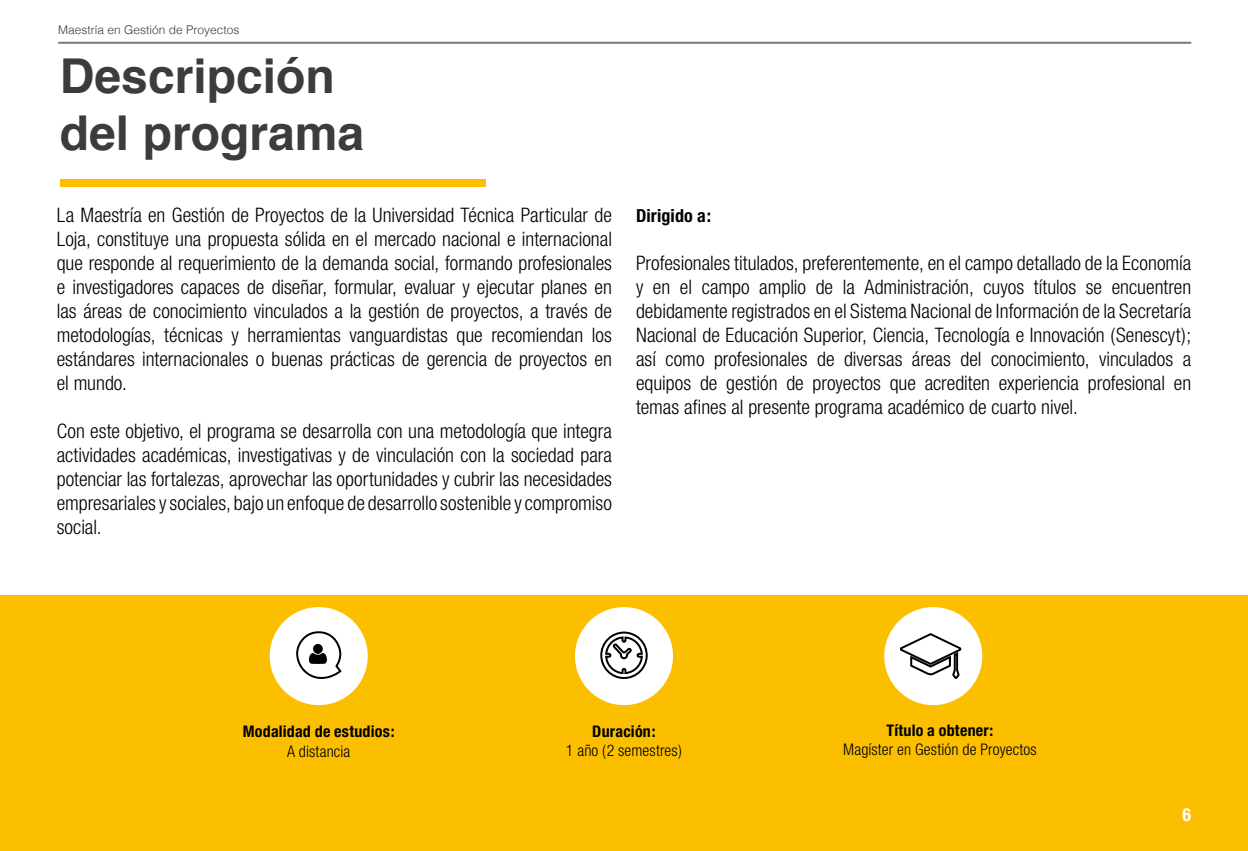
<style>
.page{position:relative;width:1248px;height:851px;background:#fff}
.page>*{position:absolute;margin:0;border:0;box-sizing:border-box;transform-origin:0 0}
.t1{font:700 48px/57.6px "Helvetica";color:#3c3c3b}
.t2{font:300 condensed 20px/24px "Helvetica Neue";color:#000;text-align:justify}
.t3{font:700 condensed 18px "Helvetica Neue";letter-spacing:.005em;color:#000}
.t4{font:700 condensed 18px "Helvetica Neue";color:#fff}
.t5{font:300 condensed 16px "Helvetica Neue";letter-spacing:.01em;color:#000}
.t6{font:700 condensed 16px "Helvetica Neue";letter-spacing:.015em;color:#000}
.t7{font:300 12px "Helvetica";color:#3c3c3b}
</style>
<div class="page">
<hr style="left:58px;top:42px;width:1133px;height:2px;background:#797979">
<div style="left:60px;top:180px;width:425px;height:7px;background:#fcbf00"></div>
<div style="left:0;top:595px;width:1247px;height:255px;background:#fcbf00"></div>
<div style="left:884px;top:607px;width:98px;height:98px;background:#fff;border-radius:50%"></div>
<div style="left:575px;top:607px;width:98px;height:98px;background:#fff;border-radius:50%"></div>
<div style="left:270px;top:607px;width:98px;height:98px;background:#fff;border-radius:50%"></div>
<svg style="left:900px;top:633px;width:62px;height:46px"></svg>
<svg style="left:600px;top:631px;width:48px;height:48px"></svg>
<svg style="left:296px;top:631px;width:46px;height:48px"></svg>
<p class="t7" style="left:58px;top:20px;width:183px">Maestría en Gestión de Proyectos</p>
<h1 class="t1" style="left:60px;top:48px;width:306px">Descripción del programa</h1>
<p class="t2" style="left:57px;top:202px;width:556px">La Maestría en Gestión de Proyectos de la Universidad Técnica Particular de Loja, constituye una propuesta sólida en el mercado nacional e internacional que responde al requerimiento de la demanda social, formando profesionales e investigadores capaces de diseñar, formular, evaluar y ejecutar planes en las áreas de conocimiento vinculados a la gestión de proyectos, a través de metodologías, técnicas y herramientas vanguardistas que recomiendan los estándares internacionales o buenas prácticas de gerencia de proyectos en el mundo.</p>
<p class="t2" style="left:57px;top:418px;width:557px">Con este objetivo, el programa se desarrolla con una metodología que integra actividades académicas, investigativas y de vinculación con la sociedad para potenciar las fortalezas, aprovechar las oportunidades y cubrir las necesidades empresariales y sociales, bajo un enfoque de desarrollo sostenible y compromiso social.</p>
<p class="t3" style="left:636px;top:204px;width:77px">Dirigido a:</p>
<p class="t2" style="left:636px;top:250px;width:557px">Profesionales titulados, preferentemente, en el campo detallado de la Economía y en el campo amplio de la Administración, cuyos títulos se encuentren debidamente registrados en el Sistema Nacional de Información de la Secretaría Nacional de Educación Superior, Ciencia, Tecnología e Innovación (Senescyt); así como profesionales de diversas áreas del conocimiento, vinculados a equipos de gestión de proyectos que acrediten experiencia profesional en temas afines al presente programa académico de cuarto nivel.</p>
<p class="t6" style="left:243px;top:721px;width:153px">Modalidad de estudios:</p>
<p class="t5" style="left:287px;top:742px;width:65px">A distancia</p>
<p class="t6" style="left:592px;top:721px;width:65px">Duración:</p>
<p class="t5" style="left:566px;top:741px;width:118px">1 año (2 semestres)</p>
<p class="t6" style="left:886px;top:720px;width:108px">Título a obtener:</p>
<p class="t5" style="left:843px;top:740px;width:195px">Magíster en Gestión de Proyectos</p>
<p class="t4" style="left:1182px;top:803px;width:10px">6</p>
</div>
